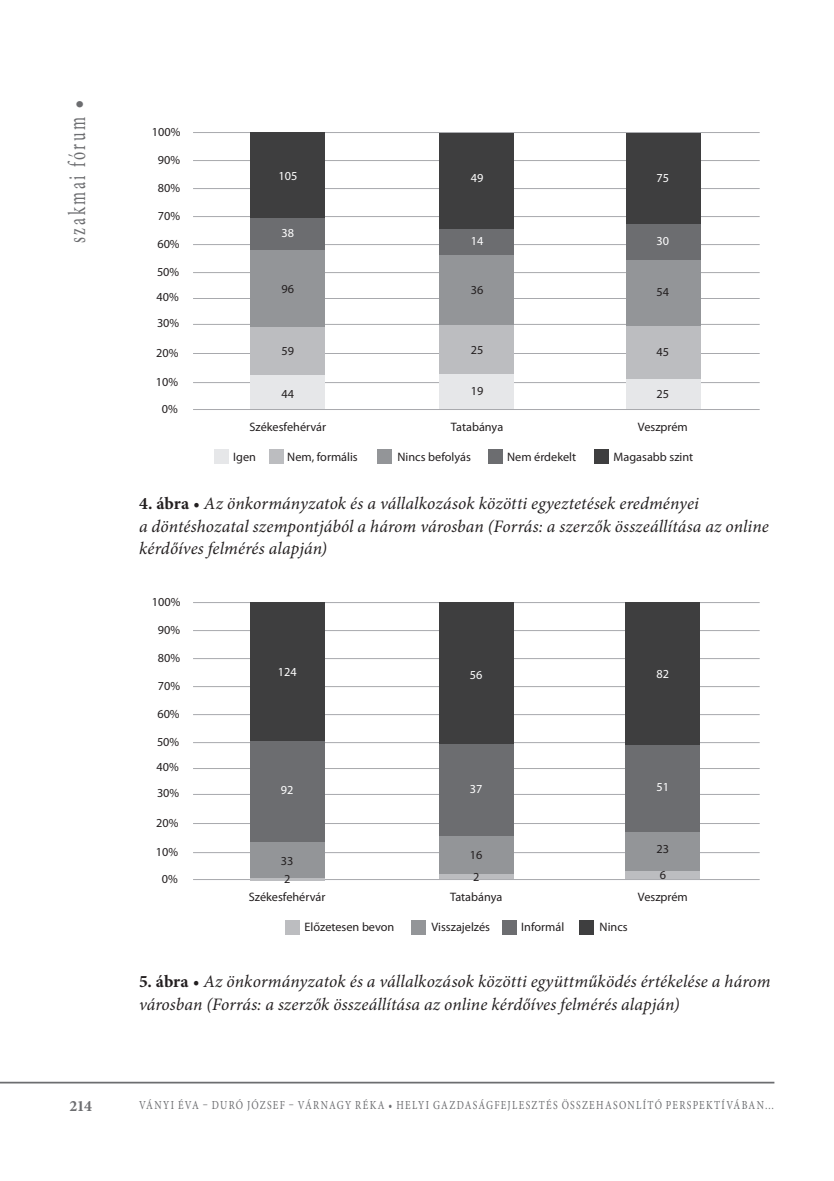
<style>
.page{position:relative;width:834px;height:1181px;background:#fff}
.page>*{position:absolute;margin:0;border:0;box-sizing:border-box;transform-origin:0 0}
.PPB{font:24.5px "Minion Pro";color:#6c6d70;scale:.65 1}
.Body___Ábra{font:italic 17.5px/22.8px "Minion Pro";letter-spacing:.005em;color:#231f20}
.PPB-2{font:700 15.75px "Minion Pro";color:#6c6d70}
.t1{font:12.25px/25.4px "Myriad Pro";color:#231f20}
.FootNotes___Bal{font:12.25px "Minion Pro";letter-spacing:.13em;color:#6c6d70;scale:.8 1}
.t2{font:12.25px "Myriad Pro";color:#fff}
.s1{font-weight:700;font-style:normal}
</style>
<div class="page">
<hr style="left:0;top:1081px;width:774px;height:2px;background:#6c6d70">
<hr style="left:193px;top:132px;width:566px;height:1px;background:#a8a9ad">
<hr style="left:193px;top:160px;width:566px;height:1px;background:#a8a9ad">
<hr style="left:193px;top:188px;width:566px;height:1px;background:#a8a9ad">
<hr style="left:193px;top:216px;width:566px;height:1px;background:#a8a9ad">
<hr style="left:193px;top:244px;width:566px;height:1px;background:#a8a9ad">
<hr style="left:193px;top:272px;width:566px;height:1px;background:#a8a9ad">
<hr style="left:193px;top:298px;width:566px;height:1px;background:#a8a9ad">
<hr style="left:193px;top:324px;width:566px;height:1px;background:#a8a9ad">
<hr style="left:193px;top:353px;width:566px;height:1px;background:#a8a9ad">
<hr style="left:193px;top:382px;width:566px;height:1px;background:#a8a9ad">
<hr style="left:193px;top:409px;width:566px;height:1px;background:#a8a9ad">
<div style="left:250px;top:374px;width:75px;height:35px;background:#e6e7e9"></div>
<div style="left:250px;top:327px;width:75px;height:47px;background:#bcbdc0"></div>
<div style="left:250px;top:249px;width:75px;height:78px;background:#939598"></div>
<div style="left:250px;top:218px;width:75px;height:31px;background:#6c6d70"></div>
<div style="left:250px;top:132px;width:75px;height:86px;background:#3e3e3f"></div>
<div style="left:214px;top:449px;width:15px;height:15px;background:#e6e7e9"></div>
<div style="left:268px;top:449px;width:15px;height:15px;background:#bcbdc0"></div>
<div style="left:377px;top:449px;width:14px;height:15px;background:#939598"></div>
<div style="left:488px;top:449px;width:14px;height:15px;background:#6c6d70"></div>
<div style="left:594px;top:449px;width:15px;height:15px;background:#3e3e3f"></div>
<div style="left:438px;top:373px;width:75px;height:36px;background:#e6e7e9"></div>
<div style="left:438px;top:324px;width:75px;height:49px;background:#bcbdc0"></div>
<div style="left:438px;top:255px;width:75px;height:69px;background:#939598"></div>
<div style="left:438px;top:229px;width:75px;height:26px;background:#6c6d70"></div>
<div style="left:438px;top:133px;width:75px;height:96px;background:#3e3e3f"></div>
<div style="left:626px;top:379px;width:75px;height:30px;background:#e6e7e9"></div>
<div style="left:626px;top:326px;width:75px;height:53px;background:#bcbdc0"></div>
<div style="left:626px;top:259px;width:75px;height:67px;background:#939598"></div>
<div style="left:626px;top:224px;width:75px;height:35px;background:#6c6d70"></div>
<div style="left:626px;top:133px;width:75px;height:91px;background:#3e3e3f"></div>
<hr style="left:193px;top:602px;width:566px;height:1px;background:#a8a9ad">
<hr style="left:193px;top:630px;width:566px;height:1px;background:#a8a9ad">
<hr style="left:193px;top:658px;width:566px;height:1px;background:#a8a9ad">
<hr style="left:193px;top:686px;width:566px;height:1px;background:#a8a9ad">
<hr style="left:193px;top:714px;width:566px;height:1px;background:#a8a9ad">
<hr style="left:193px;top:742px;width:566px;height:1px;background:#a8a9ad">
<hr style="left:193px;top:768px;width:566px;height:1px;background:#a8a9ad">
<hr style="left:193px;top:794px;width:566px;height:1px;background:#a8a9ad">
<hr style="left:193px;top:823px;width:566px;height:1px;background:#a8a9ad">
<hr style="left:193px;top:852px;width:566px;height:1px;background:#a8a9ad">
<hr style="left:193px;top:879px;width:566px;height:1px;background:#a8a9ad">
<hr style="left:250px;top:878px;width:74px;height:2px;background:#bcbdc0">
<div style="left:250px;top:841px;width:74px;height:37px;background:#939598"></div>
<div style="left:250px;top:741px;width:74px;height:100px;background:#6c6d70"></div>
<div style="left:250px;top:602px;width:74px;height:139px;background:#3e3e3f"></div>
<div style="left:285px;top:920px;width:15px;height:15px;background:#bcbdc0"></div>
<div style="left:411px;top:920px;width:15px;height:15px;background:#939598"></div>
<div style="left:501px;top:920px;width:15px;height:15px;background:#6c6d70"></div>
<div style="left:579px;top:920px;width:15px;height:15px;background:#3e3e3f"></div>
<div style="left:438px;top:874px;width:75px;height:5px;background:#bcbdc0"></div>
<div style="left:438px;top:835px;width:75px;height:39px;background:#939598"></div>
<div style="left:438px;top:743px;width:75px;height:92px;background:#6c6d70"></div>
<div style="left:438px;top:602px;width:75px;height:141px;background:#3e3e3f"></div>
<div style="left:625px;top:870px;width:75px;height:9px;background:#bcbdc0"></div>
<div style="left:625px;top:831px;width:75px;height:39px;background:#939598"></div>
<div style="left:625px;top:745px;width:75px;height:86px;background:#6c6d70"></div>
<div style="left:625px;top:602px;width:75px;height:143px;background:#3e3e3f"></div>
<p class="PPB" style="left:61px;top:243px;width:222px;rotate:-90deg">SZAKMAI FÓRUM •</p>
<p class="PPB-2" style="left:69px;top:1095px;width:24px">214</p>
<p class="t1" style="left:152px;top:119px;width:30px">100%</p>
<p class="t1" style="left:158px;top:147px;width:24px">90%</p>
<p class="t1" style="left:158px;top:175px;width:24px">80%</p>
<p class="t1" style="left:158px;top:203px;width:24px">70%</p>
<p class="t1" style="left:157px;top:231px;width:24px">60%</p>
<p class="t1" style="left:157px;top:259px;width:24px;text-align:justify">50% 40% 30%</p>
<p class="t1" style="left:156px;top:339px;width:24px">20%</p>
<p class="t1" style="left:156px;top:368px;width:24px;line-height:26.8px;text-align:center">10%<br>0%</p>
<p class="t2" style="left:278px;top:168px;width:20px">105</p>
<p class="t2" style="left:470px;top:170px;width:14px">49</p>
<p class="t2" style="left:656px;top:170px;width:14px">75</p>
<p class="t2" style="left:281px;top:226px;width:14px">38</p>
<p class="t2" style="left:470px;top:233px;width:14px">14</p>
<p class="t2" style="left:656px;top:233px;width:14px">30</p>
<p class="t1" style="left:281px;top:276px;width:14px">96</p>
<p class="t1" style="left:470px;top:277px;width:14px">36</p>
<p class="t1" style="left:656px;top:279px;width:14px">54</p>
<p class="t1" style="left:281px;top:338px;width:14px">59</p>
<p class="t1" style="left:281px;top:381px;width:14px">44</p>
<p class="t1" style="left:470px;top:337px;width:14px">25</p>
<p class="t1" style="left:470px;top:378px;width:14px">19</p>
<p class="t1" style="left:656px;top:339px;width:14px">45</p>
<p class="t1" style="left:656px;top:381px;width:14px">25</p>
<p class="t1" style="left:249px;top:414px;width:78px">Székesfehérvár</p>
<p class="t1" style="left:451px;top:414px;width:54px">Tatabánya</p>
<p class="t1" style="left:637px;top:414px;width:51px">Veszprém</p>
<p class="t1" style="left:233px;top:443px;width:24px">Igen</p>
<p class="t1" style="left:287px;top:443px;width:72px">Nem, formális</p>
<p class="t1" style="left:397px;top:443px;width:75px">Nincs befolyás</p>
<p class="t1" style="left:507px;top:443px;width:70px">Nem érdekelt</p>
<p class="t1" style="left:613px;top:443px;width:81px">Magasabb szint</p>
<p class="Body___Ábra" style="left:139px;top:492px;width:631px"><span class="s1">4. ábra</span> • Az önkormányzatok és a vállalkozások közötti egyeztetések eredményei<br>a döntéshozatal szempontjából a három városban (Forrás: a szerzők összeállítása az online kérdőíves felmérés alapján)</p>
<p class="t1" style="left:152px;top:589px;width:30px">100%</p>
<p class="t1" style="left:158px;top:617px;width:24px">90%</p>
<p class="t1" style="left:158px;top:645px;width:24px">80%</p>
<p class="t1" style="left:158px;top:673px;width:24px">70%</p>
<p class="t1" style="left:157px;top:701px;width:24px">60%</p>
<p class="t1" style="left:157px;top:729px;width:24px;text-align:justify">50% 40% 30%</p>
<p class="t1" style="left:156px;top:809px;width:24px">20%</p>
<p class="t1" style="left:156px;top:838px;width:24px;line-height:26.8px;text-align:center">10%<br>0%</p>
<p class="t1" style="left:249px;top:884px;width:78px">Székesfehérvár</p>
<p class="t2" style="left:278px;top:664px;width:20px">124</p>
<p class="t2" style="left:656px;top:666px;width:14px">82</p>
<p class="t2" style="left:470px;top:667px;width:14px">56</p>
<p class="t2" style="left:656px;top:779px;width:14px">51</p>
<p class="t2" style="left:470px;top:782px;width:14px">37</p>
<p class="t2" style="left:281px;top:783px;width:14px">92</p>
<p class="t1" style="left:656px;top:835px;width:14px;line-height:26.6px">23<br>6</p>
<p class="t1" style="left:470px;top:843px;width:14px;line-height:22.1px">16<br>2</p>
<p class="t1" style="left:281px;top:851px;width:14px;line-height:18px">33<br>2</p>
<p class="t1" style="left:450px;top:884px;width:54px">Tatabánya</p>
<p class="t1" style="left:638px;top:884px;width:51px">Veszprém</p>
<p class="t1" style="left:304px;top:914px;width:91px">Előzetesen bevon</p>
<p class="t1" style="left:431px;top:914px;width:60px">Visszajelzés</p>
<p class="t1" style="left:521px;top:914px;width:45px">Informál</p>
<p class="t1" style="left:599px;top:914px;width:30px">Nincs</p>
<p class="Body___Ábra" style="left:139px;top:969px;width:633px"><span class="s1">5. ábra</span> • Az önkormányzatok és a vállalkozások közötti együttműködés értékelése a három városban (Forrás: a szerzők összeállítása az online kérdőíves felmérés alapján)</p>
<p class="FootNotes___Bal" style="left:139px;top:1097px;width:19px">VÁNYI</p>
<p class="FootNotes___Bal" style="left:178px;top:1097px;width:111px">ÉVA – DURÓ JÓZSEF</p>
<p class="FootNotes___Bal" style="left:289px;top:1097px;width:31px">– VÁRNAGY</p>
<p class="FootNotes___Bal" style="left:355px;top:1097px;width:20px">RÉKA</p>
<p class="FootNotes___Bal" style="left:388px;top:1097px;width:483px">• HELYI GAZDASÁGFEJLESZTÉS ÖSSZEHASONLÍTÓ PERSPEKTÍVÁBAN…</p>
</div>
